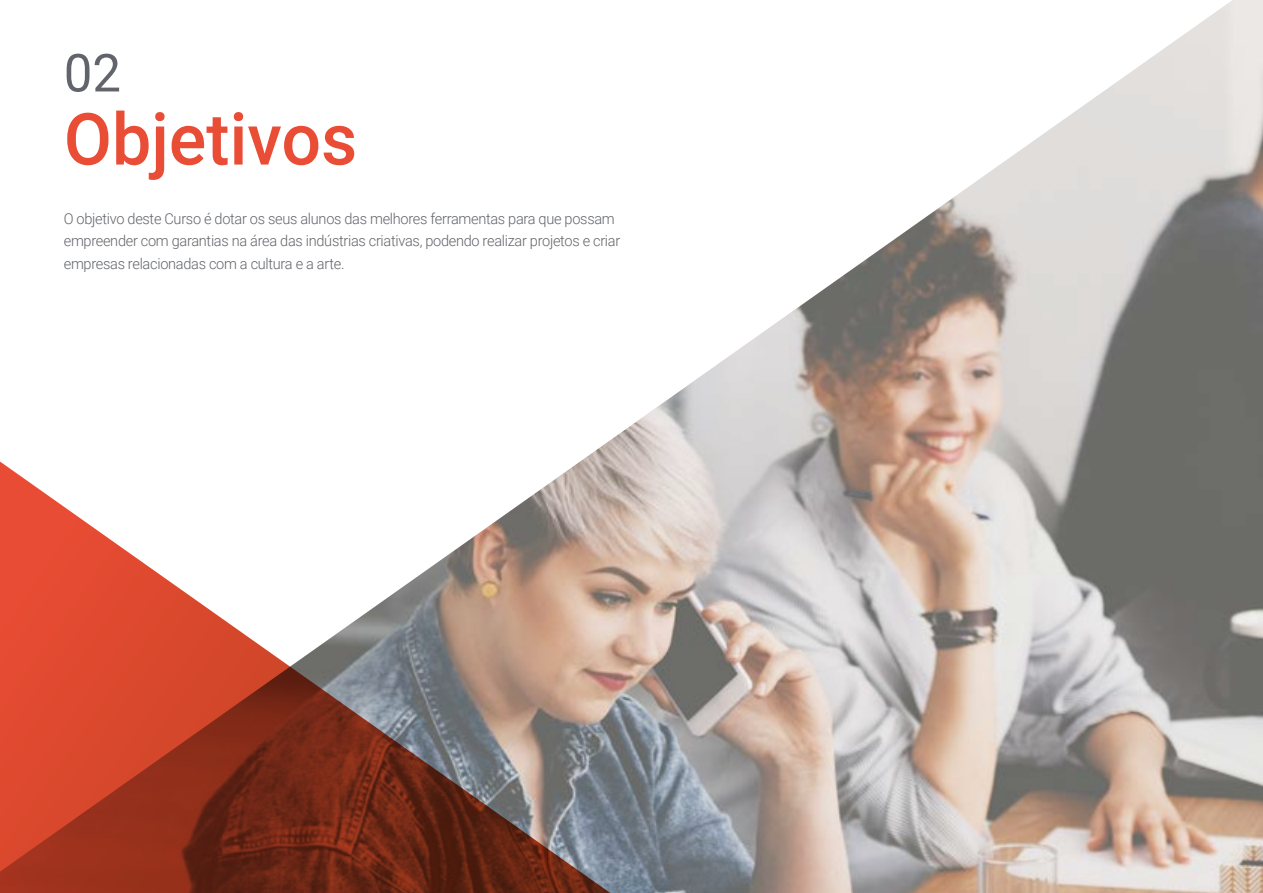
<style>
.page{position:relative;width:1263px;height:893px;background:#fff}
.page>*{position:absolute;margin:0;border:0;box-sizing:border-box;transform-origin:0 0}
.t1{font:500 72px "Roboto";color:#e94d35}
.t2{font:52.5px "Roboto";color:#61646a}
.t3{font:300 15px/22.5px "Roboto";letter-spacing:-.02em;color:#61646a}
</style>
<div class="page">
<img style="left:602px;top:0;width:661px;height:893px">
<svg style="left:0;top:446px;width:640px;height:447px"></svg>
<h2 class="t2" style="left:64px;top:36px;width:59px">02</h2>
<h1 class="t1" style="left:64px;top:89px;width:295px">Objetivos</h1>
<p class="t3" style="left:64px;top:207px;width:558px">O objetivo deste Curso é dotar os seus alunos das melhores ferramentas para que possam empreender com garantias na área das indústrias criativas, podendo realizar projetos e criar empresas relacionadas com a cultura e a arte.</p>
</div>
